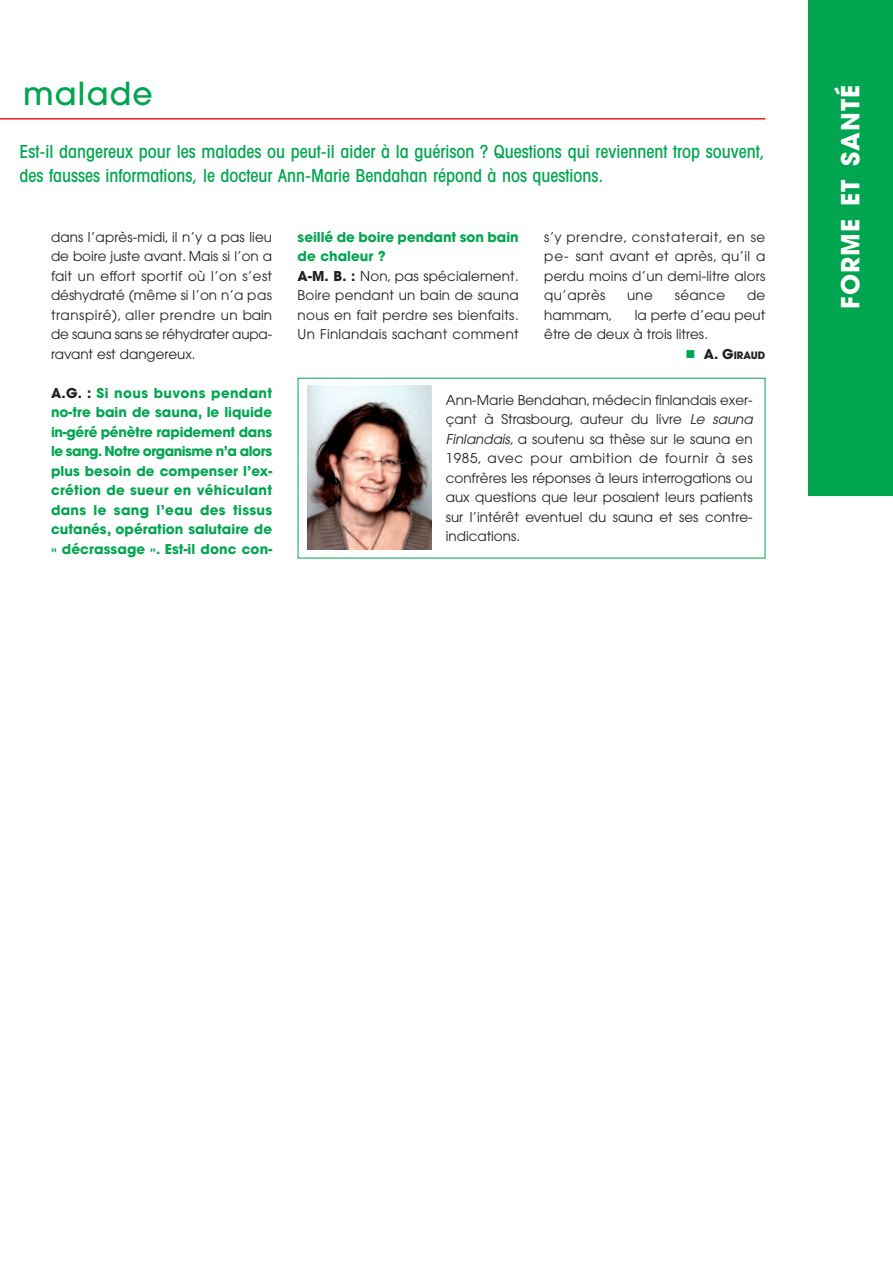
<style>
.page{position:relative;width:893px;height:1263px;background:#fff}
.page>*{position:absolute;margin:0;border:0;box-sizing:border-box;transform-origin:0 0}
.t1{font:500 31.5px "Avant Garde";letter-spacing:.04em;color:#00a54f}
.t2{font:700 24.75px "Avant Garde";letter-spacing:.04em;color:#fff}
.t3{font:500 condensed 18px/24px "Avant Garde";color:#00a54f}
.t4{font:13.5px/19.5px "Avant Garde";letter-spacing:.01em;color:#231f20;text-align:justify}
.t5{font:700 13.5px/19.5px "Avant Garde";color:#00a54f;text-align:justify}
.t6{font:700 10.2px "Avant Garde";color:#231f20}
.s1{color:#231f20}
.s2{font-weight:700;color:#00a54f}
.s3{font-weight:700}
.s4{color:#00a54f}
.s5{font-size:13.5px}
.s6{font-style:italic}
</style>
<div class="page">
<div style="left:808px;top:0;width:85px;height:495px;background:#00a54f"></div>
<hr style="left:0;top:118px;width:765px;height:2px;background:#ee1d23">
<img style="left:307px;top:386px;width:124px;height:163px">
<h1 class="t1" style="left:23px;top:82px;width:131px">malade</h1>
<h3 class="t3" style="left:20px;top:141px;width:747px">Est-il dangereux pour les malades ou peut-il aider à la guérison ? Questions qui reviennent trop souvent, des fausses informations, le docteur Ann-Marie Bendahan répond à nos questions.</h3>
<p class="t4" style="left:51px;top:228px;width:223px">dans l’après-midi, il n’y a pas lieu de boire juste avant. Mais si l’on a fait un effort sportif où l’on s’est déshydraté (même si l’on n’a pas transpiré), aller prendre un bain de sauna sans se réhydrater aupa&shy;ravant est dangereux.</p>
<p class="t5" style="left:51px;top:385px;width:223px"><span class="s1">A.G. :</span> Si nous buvons pendant no-tre bain de sauna, le liquide in-géré pénètre rapidement dans le sang. Notre organisme n’a alors plus besoin de compenser l’ex&shy;crétion de sueur en véhiculant dans le sang l’eau des tissus cutanés, opération salutaire de « décrassage ». Est-il donc con-</p>
<p class="t4" style="left:298px;top:228px;width:223px;text-align:left"><span class="s2">seillé de boire pendant son bain de chaleur ?<br></span><span class="s3">A-M. B. :</span> Non, pas spécialement.<br>Boire pendant un bain de sauna nous en fait perdre ses bienfaits.<br>Un Finlandais sachant comment</p>
<p class="t4" style="left:544px;top:228px;width:223px">s’y prendre, constaterait, en se pe- sant avant et après, qu’il a perdu moins d’un demi-litre alors qu’après</p>
<p class="t4" style="left:627px;top:287px;width:27px">une</p>
<p class="t4" style="left:675px;top:287px;width:52px">séance</p>
<p class="t4" style="left:747px;top:287px;width:20px">de</p>
<p class="t4" style="left:544px;top:306px;width:223px;text-indent:91px">la perte d’eau peut être de deux à trois litres.</p>
<p class="t6" style="left:685px;top:351px;width:81px"><span class="s4">■</span> <span class="s5">A. G</span>IRAUD</p>
<p class="t4" style="left:544px;top:306px;width:70px">hammam,</p>
<p class="t4" style="left:446px;top:391px;width:308px">Ann-Marie Bendahan, médecin finlandais exer&shy;çant à Strasbourg, auteur du livre <span class="s6">Le sauna Finlandais,</span> a soutenu sa thèse sur le sauna en 1985, avec pour ambition de fournir à ses confrères les réponses à leurs interrogations ou aux questions que leur posaient leurs patients sur l’intérêt eventuel du sauna et ses contre&shy;indications.</p>
<h2 class="t2" style="left:841px;top:309px;width:225px;rotate:-90deg">FORME ET SANTÉ</h2>
</div>
